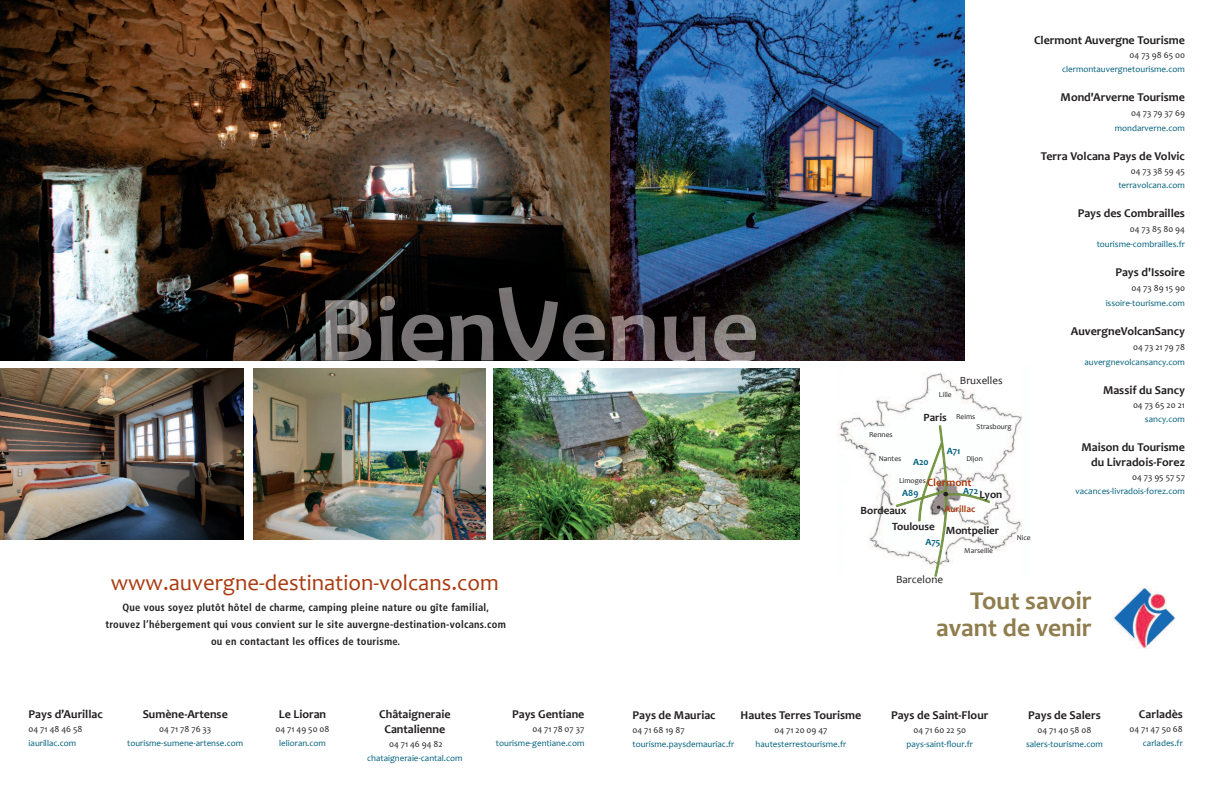
<style>
.page{position:relative;width:1219px;height:800px;background:#fff}
.page>*{position:absolute;margin:0;border:0;box-sizing:border-box;transform-origin:0 0}
.t1{font:700 25.7px/27px "Candara";color:#8f7d4e;text-align:right}
.t2{font:22.8px "Candara";color:#a93b10}
.t3{font:700 12px/15px "Candara";color:#231f20;text-align:right}
.t4{font:700 11.1px/20.5px "Candara";color:#231f20}
.t5{font:11.1px "Candara";color:#231f20}
.t6{font:700 11.1px "Candara";color:#a93b10}
.t7{font:11px "Candara";color:#231f20}
.t8{font:700 condensed 10.5px/17px "Frutiger";letter-spacing:.025em;color:#231f20;text-align:center}
.t9{font:700 9.5px "Candara";color:#00607e}
.t10{font:700 9.5px "Candara";color:#a93b10}
.t11{font:9px "Candara";color:#00607e}
.t12{font:9px "Candara";color:#231f20}
.t13{font:7.5px "Candara";color:#231f20}
</style>
<div class="page">
<img style="left:0;top:369px;width:244px;height:170px">
<img style="left:0;top:0;width:965px;height:360px">
<img style="left:254px;top:369px;width:231px;height:170px">
<img style="left:494px;top:369px;width:305px;height:170px">
<img style="left:611px;top:314px;width:145px;height:46px">
<img style="left:563px;top:314px;width:42px;height:46px">
<img style="left:325px;top:296px;width:169px;height:64px">
<img style="left:499px;top:287px;width:59px;height:73px">
<svg style="left:325px;top:360px;width:431px;height:1px"></svg>
<img style="left:838px;top:373px;width:185px;height:185px">
<svg style="left:895px;top:424px;width:95px;height:153px"></svg>
<img style="left:1112px;top:587px;width:63px;height:61px">
<h2 class="t2" style="left:111px;top:568px;width:389px">www.auvergne-destination-volcans.com</h2>
<p class="t8" style="left:105px;top:600px;width:402px">Que vous soyez plutôt hôtel de charme, camping pleine nature ou gîte familial, trouvez l’hébergement qui vous convient sur le site auvergne-destination-volcans.com ou en contactant les offices de tourisme.</p>
<h3 class="t3" style="left:1034px;top:32px;width:152px">Clermont Auvergne Tourisme</h3>
<p class="t12" style="left:1130px;top:49px;width:57px">04 73 98 65 00</p>
<p class="t11" style="left:1062px;top:63px;width:124px">clermontauvergnetourisme.com</p>
<h3 class="t3" style="left:1061px;top:89px;width:126px">Mond'Arverne Tourisme</h3>
<p class="t12" style="left:1131px;top:107px;width:55px">04 73 79 37 69</p>
<p class="t11" style="left:1115px;top:122px;width:72px">mondarverne.com</p>
<h3 class="t3" style="left:1041px;top:148px;width:146px">Terra Volcana Pays de Volvic</h3>
<p class="t12" style="left:1131px;top:165px;width:56px">04 73 38 59 45</p>
<p class="t11" style="left:1118px;top:179px;width:68px">terravolcana.com</p>
<h3 class="t3" style="left:1078px;top:205px;width:109px">Pays des Combrailles</h3>
<p class="t12" style="left:1130px;top:223px;width:57px">04 73 85 80 94</p>
<p class="t11" style="left:1097px;top:238px;width:90px">tourisme-combrailles.fr</p>
<h3 class="t3" style="left:1115px;top:264px;width:71px">Pays d'Issoire</h3>
<p class="t12" style="left:1131px;top:282px;width:55px">04 73 89 15 90</p>
<p class="t11" style="left:1106px;top:297px;width:81px">issoire-tourisme.com</p>
<h3 class="t3" style="left:1071px;top:323px;width:116px">AuvergneVolcanSancy</h3>
<p class="t12" style="left:1133px;top:341px;width:53px">04 73 21 79 78</p>
<p class="t11" style="left:1084px;top:356px;width:102px">auvergnevolcansancy.com</p>
<h3 class="t3" style="left:1103px;top:382px;width:83px">Massif du Sancy</h3>
<p class="t12" style="left:1133px;top:399px;width:53px">04 73 65 20 21</p>
<p class="t11" style="left:1145px;top:413px;width:42px">sancy.com</p>
<h3 class="t3" style="left:1081px;top:439px;width:105px">Maison du Tourisme du Livradois-Forez</h3>
<p class="t12" style="left:1132px;top:471px;width:54px">04 73 95 57 57</p>
<p class="t11" style="left:1075px;top:485px;width:111px">vacances-livradois-forez.com</p>
<p class="t7" style="left:960px;top:373px;width:44px">Bruxelles</p>
<p class="t13" style="left:939px;top:390px;width:14px">Lille</p>
<p class="t4" style="left:923px;top:407px;width:25px">Paris</p>
<p class="t13" style="left:956px;top:412px;width:21px">Reims</p>
<p class="t13" style="left:977px;top:421px;width:37px">Strasbourg</p>
<p class="t13" style="left:966px;top:454px;width:18px">Dijon</p>
<p class="t13" style="left:869px;top:429px;width:25px">Rennes</p>
<p class="t13" style="left:879px;top:453px;width:24px">Nantes</p>
<p class="t9" style="left:947px;top:444px;width:15px">A71</p>
<p class="t6" style="left:927px;top:475px;width:46px">Clermont</p>
<p class="t9" style="left:913px;top:456px;width:17px">A20</p>
<p class="t13" style="left:899px;top:476px;width:28px">Limoges</p>
<p class="t9" style="left:902px;top:486px;width:18px">A89</p>
<p class="t9" style="left:963px;top:485px;width:16px">A72</p>
<p class="t4" style="left:979px;top:483px;width:24px">Lyon</p>
<p class="t4" style="left:892px;top:499px;width:109px;text-indent:-32px">Bordeaux<br>Toulouse Montpelier</p>
<p class="t5" style="left:896px;top:572px;width:49px">Barcelone</p>
<p class="t10" style="left:944px;top:502px;width:32px">Aurillac</p>
<p class="t13" style="left:1017px;top:532px;width:15px">Nice</p>
<p class="t9" style="left:925px;top:535px;width:16px">A75</p>
<p class="t13" style="left:964px;top:545px;width:30px">Marseille</p>
<h1 class="t1" style="left:936px;top:586px;width:157px">Tout savoir avant de venir</h1>
<h3 class="t3" style="left:29px;top:706px;width:76px">Pays d’Aurillac</h3>
<p class="t12" style="left:29px;top:723px;width:55px">04 71 48 46 58</p>
<p class="t11" style="left:29px;top:737px;width:49px">iaurillac.com</p>
<h3 class="t3" style="left:143px;top:706px;width:87px">Sumène-Artense</h3>
<p class="t12" style="left:159px;top:723px;width:54px">04 71 78 76 33</p>
<p class="t11" style="left:127px;top:737px;width:118px">tourisme-sumene-artense.com</p>
<h3 class="t3" style="left:279px;top:706px;width:49px">Le Lioran</h3>
<p class="t12" style="left:276px;top:723px;width:55px">04 71 49 50 08</p>
<p class="t11" style="left:279px;top:737px;width:48px">lelioran.com</p>
<h3 class="t3" style="left:379px;top:706px;width:73px;text-align:center">Châtaigneraie<br>Cantalienne</h3>
<p class="t12" style="left:389px;top:738px;width:55px">04 71 46 94 82</p>
<p class="t11" style="left:367px;top:752px;width:97px">chataigneraie-cantal.com</p>
<h3 class="t3" style="left:512px;top:706px;width:74px">Pays Gentiane</h3>
<p class="t12" style="left:532px;top:723px;width:53px">04 71 78 07 37</p>
<p class="t11" style="left:496px;top:737px;width:90px">tourisme-gentiane.com</p>
<h3 class="t3" style="left:633px;top:706px;width:85px">Pays de Mauriac</h3>
<p class="t12" style="left:633px;top:723px;width:54px">04 71 68 19 87</p>
<p class="t11" style="left:633px;top:737px;width:103px">tourisme.paysdemauriac.fr</p>
<h3 class="t3" style="left:741px;top:706px;width:122px">Hautes Terres Tourisme</h3>
<p class="t12" style="left:774px;top:723px;width:54px">04 71 20 09 47</p>
<p class="t11" style="left:756px;top:737px;width:92px">hautesterrestourisme.fr</p>
<h3 class="t3" style="left:891px;top:706px;width:99px">Pays de Saint-Flour</h3>
<p class="t12" style="left:913px;top:723px;width:54px">04 71 60 22 50</p>
<p class="t11" style="left:906px;top:737px;width:68px">pays-saint-flour.fr</p>
<h3 class="t3" style="left:1028px;top:706px;width:74px">Pays de Salers</h3>
<p class="t12" style="left:1037px;top:723px;width:55px">04 71 40 58 08</p>
<p class="t11" style="left:1026px;top:737px;width:78px">salers-tourisme.com</p>
<h3 class="t3" style="left:1139px;top:705px;width:45px">Carladès</h3>
<p class="t12" style="left:1130px;top:722px;width:55px">04 71 47 50 68</p>
<p class="t11" style="left:1143px;top:736px;width:41px">carlades.fr</p>
</div>
